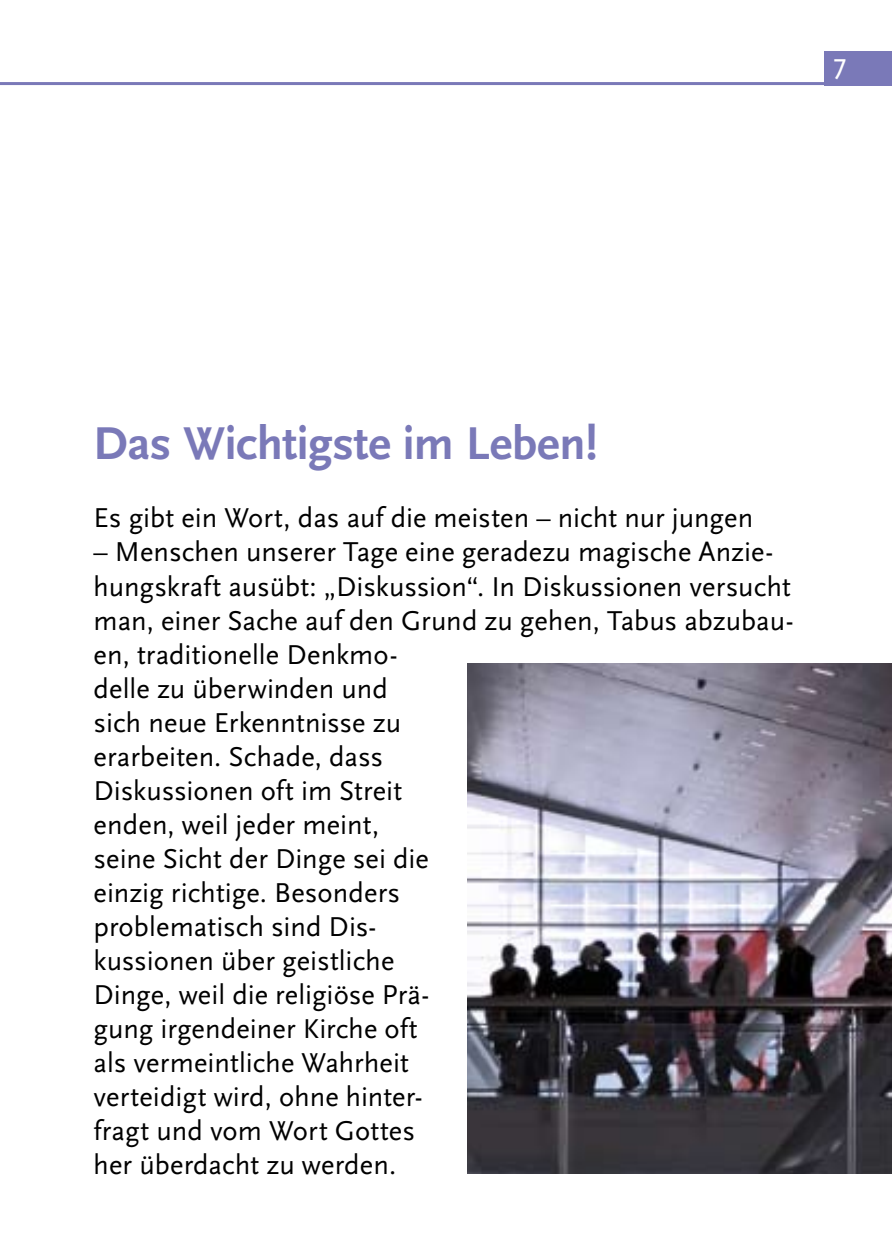
<style>
.page{position:relative;width:893px;height:1259px;background:#fff}
.page>*{position:absolute;margin:0;border:0;box-sizing:border-box;transform-origin:0 0}
.t1{font:700 48px "Scala Sans OT";letter-spacing:-.005em;color:#7a79b8}
.t2{font:30px "Scala Sans OT";color:#fff}
.t3{font:28.5px/33.9px "Scala Sans OT";color:#000}
</style>
<div class="page">
<div style="left:825px;top:51px;width:66px;height:34px;background:#7a79b8"></div>
<hr style="left:0;top:82px;width:891px;height:3px;background:#7a79b8">
<img style="left:468px;top:663px;width:423px;height:511px">
<p class="t2" style="left:833px;top:53px;width:15px">7</p>
<h1 class="t1" style="left:94px;top:417px;width:506px">Das Wichtigste im Leben!</h1>
<p class="t3" style="left:94px;top:502px;width:661px">Es gibt ein Wort, das auf die meisten – nicht nur jungen</p>
<p class="t3" style="left:94px;top:536px;width:701px">– Menschen unserer Tage eine geradezu magische Anzie&shy;hungskraft ausübt: „Diskussion“. In Diskussionen versucht man, einer Sache auf den Grund zu gehen, Tabus abzubau&shy;en, traditionelle Denkmo-<br>delle zu überwinden und<br>sich neue Erkenntnisse zu<br>erarbeiten. Schade, dass<br>Diskussionen oft im Streit<br>enden, weil jeder meint,<br>seine Sicht der Dinge sei die<br>einzig richtige. Besonders<br>problematisch sind Dis-<br>kussionen über geistliche<br>Dinge, weil die religiöse Prä-<br>gung irgendeiner Kirche oft<br>als vermeintliche Wahrheit<br>verteidigt wird, ohne hinter-<br>fragt und vom Wort Gottes<br>her überdacht zu werden.</p>
</div>
